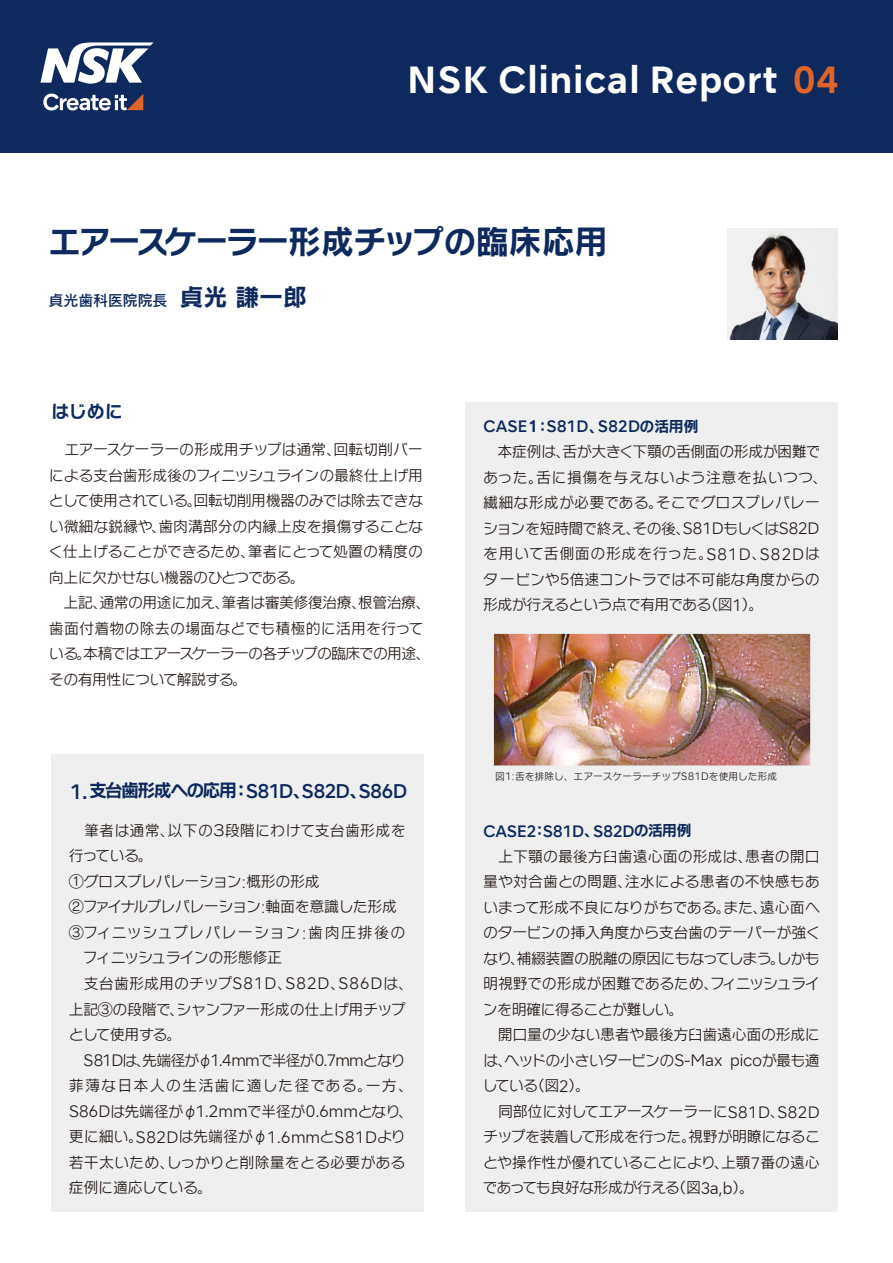
<style>
.page{position:relative;width:893px;height:1263px;background:#fff}
.page>*{position:absolute;margin:0;border:0;box-sizing:border-box;transform-origin:0 0}
.t1{font:700 36px "NSKTSRE";color:#fff}
.t2{font:33px "NSK TSR J B";letter-spacing:-.04em;color:#0d295d}
.t3{font:18px "NSK TSR J B";letter-spacing:-.09em;color:#0d295d}
.t4{font:300 15.75px "NSKTSRE";letter-spacing:-.08em;color:#221815}
.t5{font:300 15.75px "NSKTSRE";letter-spacing:-.03em;color:#221815}
.t6{font:500 15.75px "NSKTSRE";letter-spacing:-.02em;color:#0d295d}
.t7{font:500 15.75px "NSKTSRE";letter-spacing:-.04em;color:#0d295d}
.t8{font:15px/25.5px "NSK TSR J M";letter-spacing:-.025em;color:#221815}
.t9{font:15px "NSK TSR J M";letter-spacing:.08em;color:#221815}
.t10{font:15px "NSK TSR J M";color:#221815}
.t11{font:15px "NSK TSR J M";letter-spacing:.01em;color:#221815}
.t12{font:15px "NSK TSR J DB";letter-spacing:-.01em;color:#0d295d}
.t13{font:15px "NSK TSR J M";letter-spacing:-.045em;color:#221815}
.t14{font:9.75px "NSK TSR J M";color:#221815}
.s1{color:#e06429}
.s2{font-family:"NSK TSR J B";font-size:24px}
.s3{font-family:"NSKTSRE";font-weight:500;font-size:19.8px}
.s4{font-family:"NSKTSRE";font-weight:500;font-size:18.9px}
.s5{font-family:"NSKTSRE";font-weight:300;font-size:15.75px}
.s6{font-family:"NSK TSR J M";font-weight:400;font-size:15px}
.s7{font-family:"NSK TSR J B";font-weight:400;font-size:15px}
.s8{font-family:"NSKTSRE";font-weight:300;font-size:10.2px}
</style>
<div class="page">
<div style="left:466px;top:403px;width:372px;height:809px;background:#efefef"></div>
<div style="left:51px;top:754px;width:372px;height:457px;background:#efefef"></div>
<img style="left:494px;top:634px;width:316px;height:131px">
<img style="left:727px;top:228px;width:111px;height:111px">
<div style="left:0;top:0;width:893px;height:153px;background:#0d295d"></div>
<svg style="left:43px;top:94px;width:100px;height:16px"></svg>
<svg style="left:40px;top:42px;width:114px;height:42px"></svg>
<h1 class="t1" style="left:407px;top:55px;width:434px">NSK Clinical Report <span class="s1">04</span></h1>
<h2 class="t2" style="left:48px;top:220px;width:561px">エアースケーラー形成チップの臨床応用</h2>
<p class="t12" style="left:49px;top:290px;width:260px">貞光歯科医院院長 <span class="s2">貞光 謙一郎</span></p>
<p class="t3" style="left:51px;top:399px;width:73px">はじめに</p>
<p class="t8" style="left:49px;top:436px;width:376px;text-align:justify;text-indent:16px">エアースケーラーの形成用チップは通常、回転切削バーによる支台歯形成後のフィニッシュラインの最終仕上げ用として使用されている。回転切削用機器のみでは除去できない微細な鋭縁や、歯肉溝部分の内縁上皮を損傷することなく仕上げることができるため、筆者にとって処置の精度の向上に欠かせない機器のひとつである。</p>
<p class="t8" style="left:49px;top:589px;width:383px;text-indent:15px">上記、通常の用途に加え、筆者は審美修復治療、根管治療、歯面付着物の除去の場面などでも積極的に活用を行っている。本稿ではエアースケーラーの各チップの臨床での用途、その有用性について解説する。</p>
<p class="t3" style="left:70px;top:779px;width:339px"><span class="s3">1.</span> 支台歯形成への応用：<span class="s4">S81D</span>、<span class="s4">S82D</span>、<span class="s4">S86D</span></p>
<p class="t11" style="left:69px;top:821px;width:338px">　筆者は通常、以下の３段階にわけて支台歯形成を</p>
<p class="t8" style="left:69px;top:842px;width:86px">行っている。</p>
<p class="t8" style="left:69px;top:868px;width:253px">①グロスプレパレーション<span class="s5">:</span>概形の形成</p>
<p class="t8" style="left:69px;top:893px;width:330px">②ファイナルプレパレーション<span class="s5">:</span>軸面を意識した形成</p>
<p class="t9" style="left:69px;top:923px;width:338px">③フィニッシュプレパレーション<span class="s5">:</span>歯肉圧排後の</p>
<p class="t8" style="left:83px;top:944px;width:201px">フィニッシュラインの形態修正</p>
<p class="t10" style="left:69px;top:974px;width:346px">　支台歯形成用のチップ<span class="s5">S81D</span>、<span class="s5">S82D</span>、<span class="s5">S86D</span>は、</p>
<p class="t8" style="left:69px;top:995px;width:338px">上記③の段階で、シャンファー形成の仕上げ用チップ</p>
<p class="t13" style="left:69px;top:1025px;width:114px">として使用する。</p>
<p class="t4" style="left:83px;top:1050px;width:324px">S81D<span class="s6">は、先端径がφ</span>1.4mm<span class="s6">で半径が</span>0.7mm<span class="s6">となり</span></p>
<p class="t9" style="left:69px;top:1076px;width:346px">菲薄な日本人の生活歯に適した径である。一方、</p>
<p class="t5" style="left:69px;top:1101px;width:346px">S86D<span class="s6">は先端径がφ</span>1.2mm<span class="s6">で半径が</span>0.6mm<span class="s6">となり、</span></p>
<p class="t8" style="left:69px;top:1123px;width:338px;text-align:justify">更に細い。<span class="s5">S82D</span>は先端径がφ<span class="s5">1.6mm</span>と<span class="s5">S81D</span>より若干太いため、しっかりと削除量をとる必要がある症例に適応している。</p>
<p class="t6" style="left:483px;top:415px;width:217px">CASE<span class="s7">１：</span>S81D<span class="s7">、</span>S82D<span class="s7">の活用例</span></p>
<p class="t8" style="left:483px;top:438px;width:346px">　本症例は、舌が大きく下顎の舌側面の形成が困難であった。舌に損傷を与えないよう注意を払いつつ、繊細な形成が必要である。そこでグロスプレパレーションを短時間で終え、その後、<span class="s5">S81D</span>もしくは<span class="s5">S82D</span>を用いて舌側面の形成を行った。<span class="s5">S81D</span>、<span class="s5">S82D</span>はタービンや<span class="s5">5</span>倍速コントラでは不可能な角度からの形成が行えるという点で有用である（図<span class="s5">1</span>）。</p>
<p class="t14" style="left:495px;top:770px;width:283px">図<span class="s8">1:</span>舌を排除し、エアースケーラーチップ<span class="s8">S81D</span>を使用した形成</p>
<p class="t7" style="left:483px;top:820px;width:210px">CASE2<span class="s7">：</span>S81D<span class="s7">、</span>S82D<span class="s7">の活用例</span></p>
<p class="t8" style="left:483px;top:843px;width:340px">　上下顎の最後方臼歯遠心面の形成は、患者の開口量や対合歯との問題、注水による患者の不快感もあいまって形成不良になりがちである。また、遠心面へのタービンの挿入角度から支台歯のテーパーが強くなり、補綴装置の脱離の原因にもなってしまう。しかも明視野での形成が困難であるため、フィニッシュラインを明確に得ることが難しい。<br>　開口量の少ない患者や最後方臼歯遠心面の形成には、ヘッドの小さいタービンの<span class="s5">S-Max pico</span>が最も適している（図<span class="s5">2</span>）。<br>　同部位に対してエアースケーラーに<span class="s5">S81D</span>、<span class="s5">S82D</span>チップを装着して形成を行った。視野が明瞭になることや操作性が優れていることにより、上顎<span class="s5">7</span>番の遠心であっても良好な形成が行える（図<span class="s5">3a,b</span>）。</p>
</div>
